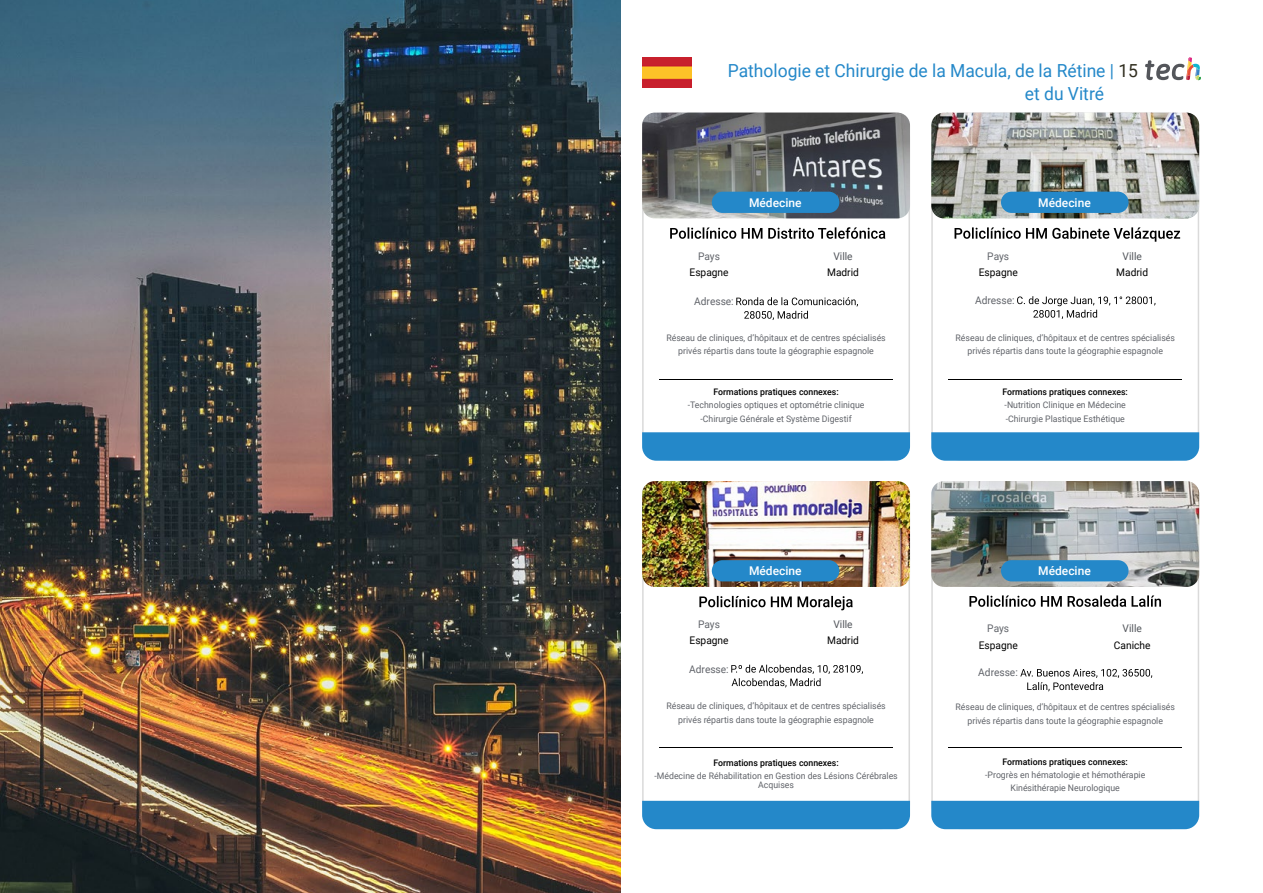
<style>
.page{position:relative;width:1263px;height:893px;background:#fff}
.page>*{position:absolute;margin:0;border:0;box-sizing:border-box;transform-origin:0 0}
.t1{font:18px/22.5px "Roboto";color:#2488c9}
.t2{font:500 12px "Roboto";color:#fff}
.t3{font:10.5px "Roboto";color:#000}
.t4{font:10.5px "Roboto";color:#61646a}
.t5{font:10.5px "Roboto";color:#52555b}
.t6{font:9px/13.5px "Roboto";color:#61646a;text-align:center}
.t7{font:500 9px "Roboto";color:#000}
.s1{color:#312e20}
</style>
<div class="page">
<img style="left:0;top:0;width:621px;height:893px">
<svg style="left:642px;top:112px;width:269px;height:325px"></svg>
<img style="left:642px;top:113px;width:268px;height:105px">
<div style="left:712px;top:192px;width:127px;height:21px;background:#2488c9;border-radius:11px"></div>
<svg style="left:642px;top:432px;width:268px;height:29px;background:#2a8bca"></svg>
<hr style="left:659px;top:379px;width:234px;height:1px;background:#000">
<svg style="left:670px;top:227px;width:215px;height:12px"></svg>
<svg style="left:736px;top:297px;width:122px;height:23px"></svg>
<svg style="left:931px;top:112px;width:269px;height:337px"></svg>
<img style="left:931px;top:113px;width:268px;height:105px">
<div style="left:1001px;top:192px;width:127px;height:21px;background:#2488c9;border-radius:11px"></div>
<svg style="left:931px;top:432px;width:268px;height:29px;background:#2a8bca"></svg>
<hr style="left:948px;top:379px;width:234px;height:1px;background:#000">
<svg style="left:954px;top:227px;width:226px;height:15px"></svg>
<svg style="left:1017px;top:296px;width:138px;height:23px"></svg>
<svg style="left:642px;top:505px;width:269px;height:325px"></svg>
<img style="left:642px;top:481px;width:268px;height:106px">
<div style="left:712px;top:560px;width:127px;height:21px;background:#2488c9;border-radius:11px"></div>
<div style="left:642px;top:801px;width:268px;height:28px;background:#2488c9"></div>
<hr style="left:659px;top:747px;width:234px;height:1px;background:#000">
<svg style="left:699px;top:596px;width:154px;height:14px"></svg>
<svg style="left:731px;top:665px;width:132px;height:22px"></svg>
<svg style="left:931px;top:492px;width:269px;height:338px"></svg>
<img style="left:931px;top:481px;width:268px;height:106px">
<div style="left:1001px;top:560px;width:127px;height:21px;background:#2488c9;border-radius:11px"></div>
<div style="left:931px;top:801px;width:268px;height:28px;background:#2488c9"></div>
<hr style="left:948px;top:747px;width:234px;height:1px;background:#000">
<svg style="left:969px;top:595px;width:192px;height:12px"></svg>
<svg style="left:1020px;top:669px;width:132px;height:22px"></svg>
<img style="left:642px;top:57px;width:49px;height:31px">
<svg style="left:1145px;top:57px;width:56px;height:24px"></svg>
<h1 class="t1" style="left:1025px;top:59px;width:115px;text-indent:-297px">Pathologie et Chirurgie de la Macula, de la Rétine | <span class="s1">15 </span>et du Vitré</h1>
<h2 class="t2" style="left:749px;top:194px;width:54px">Médecine</h2>
<h2 class="t2" style="left:1038px;top:194px;width:54px">Médecine</h2>
<p class="t4" style="left:698px;top:249px;width:23px">Pays</p>
<p class="t3" style="left:690px;top:265px;width:41px">Espagne</p>
<p class="t5" style="left:833px;top:249px;width:21px">Ville</p>
<p class="t3" style="left:827px;top:265px;width:33px">Madrid</p>
<p class="t4" style="left:987px;top:249px;width:23px">Pays</p>
<p class="t3" style="left:979px;top:265px;width:41px">Espagne</p>
<p class="t5" style="left:1122px;top:249px;width:21px">Ville</p>
<p class="t3" style="left:1116px;top:265px;width:33px">Madrid</p>
<p class="t4" style="left:694px;top:294px;width:41px">Adresse:</p>
<p class="t6" style="left:666px;top:330px;width:221px">Réseau de cliniques, d’hôpitaux et de centres spécialisés privés répartis dans toute la géographie espagnole</p>
<p class="t7" style="left:713px;top:386px;width:127px">Formations pratiques connexes:</p>
<p class="t6" style="left:688px;top:398px;width:178px">-Technologies optiques et optométrie clinique -Chirurgie Générale et Système Digestif</p>
<p class="t4" style="left:975px;top:293px;width:41px">Adresse:</p>
<p class="t6" style="left:955px;top:330px;width:221px">Réseau de cliniques, d’hôpitaux et de centres spécialisés privés répartis dans toute la géographie espagnole</p>
<p class="t7" style="left:1002px;top:386px;width:127px">Formations pratiques connexes:</p>
<p class="t6" style="left:1004px;top:398px;width:123px;text-align:left">-Nutrition Clinique en Médecine -Chirurgie Plastique Esthétique</p>
<h2 class="t2" style="left:749px;top:563px;width:54px">Médecine</h2>
<h2 class="t2" style="left:1038px;top:563px;width:54px">Médecine</h2>
<p class="t4" style="left:698px;top:617px;width:23px">Pays</p>
<p class="t3" style="left:690px;top:633px;width:41px">Espagne</p>
<p class="t5" style="left:833px;top:617px;width:21px">Ville</p>
<p class="t3" style="left:827px;top:633px;width:33px">Madrid</p>
<p class="t4" style="left:987px;top:621px;width:23px">Pays</p>
<p class="t3" style="left:979px;top:638px;width:41px">Espagne</p>
<p class="t5" style="left:1122px;top:621px;width:21px">Ville</p>
<p class="t3" style="left:1114px;top:638px;width:38px">Caniche</p>
<p class="t4" style="left:689px;top:661px;width:41px">Adresse:</p>
<p class="t6" style="left:666px;top:699px;width:221px">Réseau de cliniques, d’hôpitaux et de centres spécialisés privés répartis dans toute la géographie espagnole</p>
<p class="t7" style="left:713px;top:756px;width:127px">Formations pratiques connexes:</p>
<p class="t6" style="left:654px;top:771px;width:245px;line-height:9px">-Médecine de Réhabilitation en Gestion des Lésions Cérébrales<br>Acquises</p>
<p class="t4" style="left:978px;top:665px;width:41px">Adresse:</p>
<p class="t6" style="left:955px;top:700px;width:221px">Réseau de cliniques, d’hôpitaux et de centres spécialisés privés répartis dans toute la géographie espagnole</p>
<p class="t7" style="left:1002px;top:755px;width:127px">Formations pratiques connexes:</p>
<p class="t6" style="left:985px;top:768px;width:162px">-Progrès en hématologie et hémothérapie<br>Kinésithérapie Neurologique</p>
</div>
